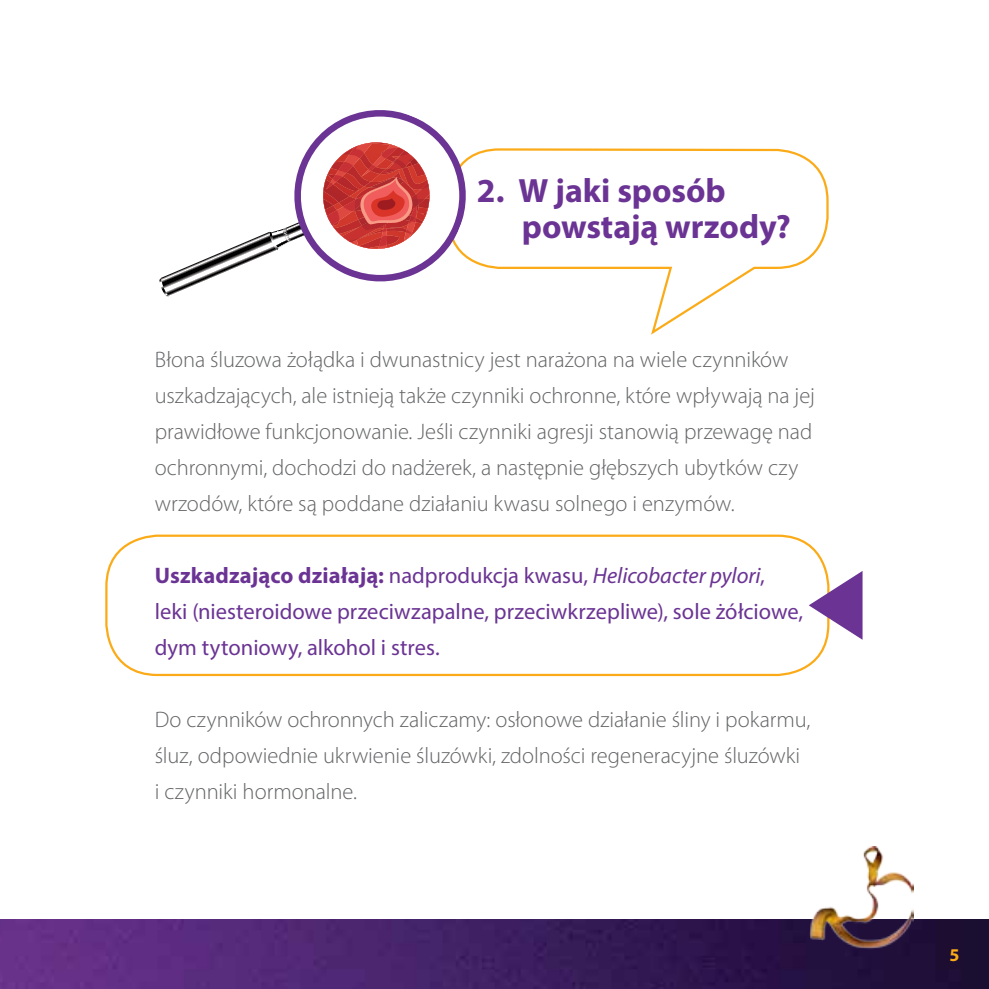
<style>
.page{position:relative;width:989px;height:989px;background:#fff}
.page>*{position:absolute;margin:0;border:0;box-sizing:border-box;transform-origin:0 0}
.t1{font:700 33.75px/36px "Myriad Pro";color:#6b3494}
.t2{font:300 22.5px/36px "Myriad Pro";color:#636466}
.t3{font:22.5px/36px "Myriad Pro";color:#6b3494}
.t4{font:700 18px "Myriad Pro";color:#fbab18}
.s1{font-weight:700}
.s2{font-style:italic}
</style>
<div class="page">
<img style="left:0;top:919px;width:989px;height:70px">
<img style="left:801px;top:847px;width:112px;height:105px">
<div style="left:105px;top:534px;width:724px;height:142px;border:2px solid #fbab18;border-radius:51px"></div>
<svg style="left:809px;top:571px;width:53px;height:69px"></svg>
<svg style="left:481px;top:148px;width:348px;height:187px"></svg>
<svg style="left:159px;top:110px;width:322px;height:186px"></svg>
<h1 class="t1" style="left:522px;top:172px;width:270px;text-indent:-45px">2. W jaki sposób powstają wrzody?</h1>
<p class="t2" style="left:155px;top:342px;width:661px">Błona śluzowa żołądka i dwunastnicy jest narażona na wiele czynników uszkadzających, ale istnieją także czynniki ochronne, które wpływają na jej prawidłowe funkcjonowanie. Jeśli czynniki agresji stanowią przewagę nad ochronnymi, dochodzi do nadżerek, a następnie głębszych ubytków czy wrzodów, które są poddane działaniu kwasu solnego i enzymów.</p>
<p class="t3" style="left:155px;top:557px;width:650px"><span class="s1">Uszkadzająco działają:</span> nadprodukcja kwasu, <span class="s2">Helicobacter pylori</span>, leki (niesteroidowe przeciwzapalne, przeciwkrzepliwe), sole żółciowe, dym tytoniowy, alkohol i stres.</p>
<p class="t2" style="left:155px;top:702px;width:657px">Do czynników ochronnych zaliczamy: osłonowe działanie śliny i pokarmu, śluz, odpowiednie ukrwienie śluzówki, zdolności regeneracyjne śluzówki i czynniki hormonalne.</p>
<p class="t4" style="left:949px;top:943px;width:11px">5</p>
</div>
